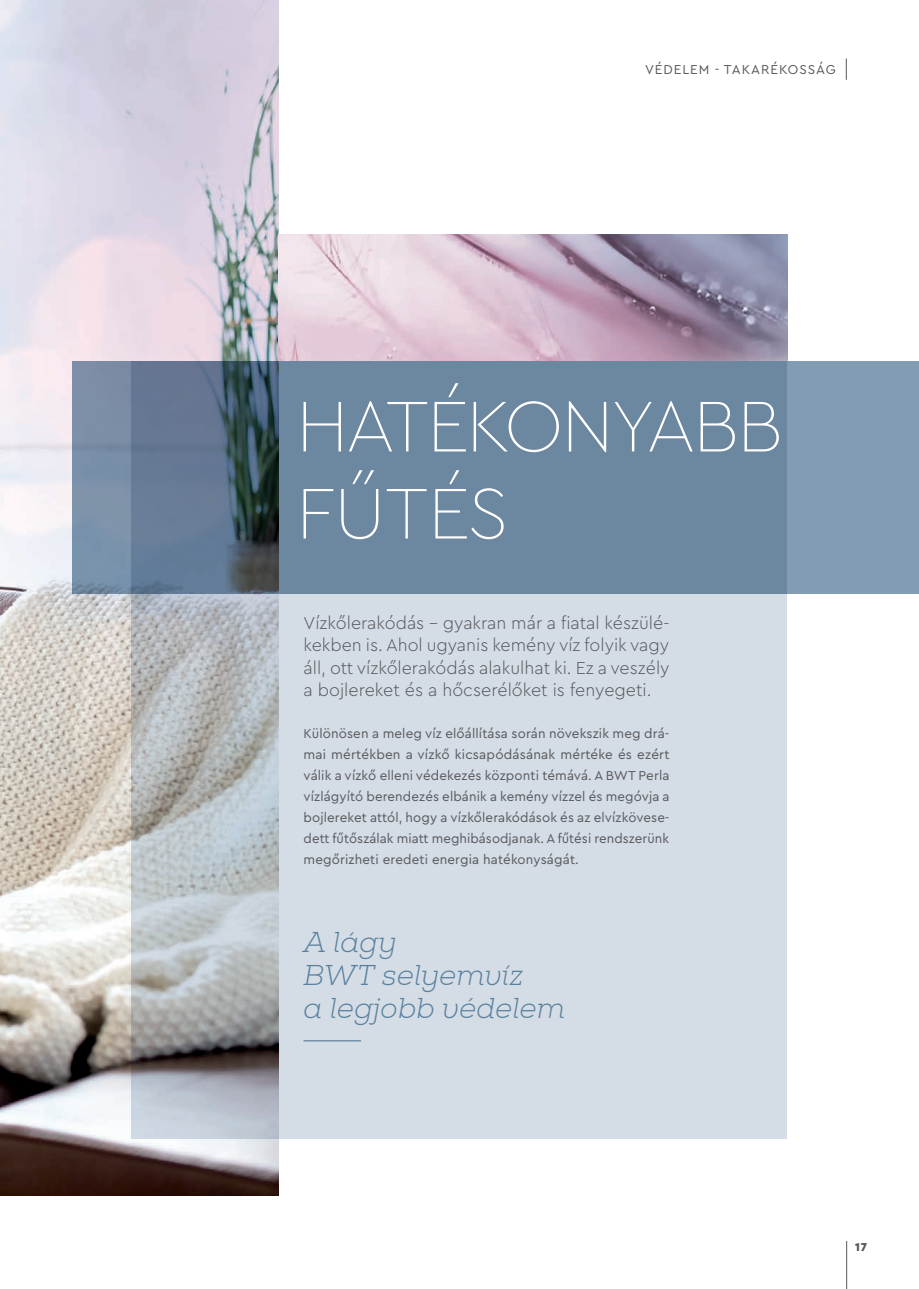
<style>
.page{position:relative;width:919px;height:1289px;background:#fff}
.page>*{position:absolute;margin:0;border:0;box-sizing:border-box;transform-origin:0 0}
.t1{font:100 75px "Cera PRO";letter-spacing:-.035em;color:#fff}
.Content_Subline{font:italic 300 28.5px "Nexa Slab";letter-spacing:.01em;color:#59819d}
.t2{font:300 18px/22.5px "Cera PRO";color:#57585a;text-align:justify}
.Copy{font:13.5px/21px "Cera PRO";letter-spacing:.01em;color:#57585a;text-align:justify}
.kapitel{font:13.5px "Cera PRO";letter-spacing:.07em;color:#57585a}
.t3{font:900 12px "Cera PRO";color:#57585a}
</style>
<div class="page">
<img style="left:0;top:0;width:279px;height:1195px">
<svg style="left:132px;top:593px;width:655px;height:545px;background:#cbd2da"></svg>
<svg style="left:72px;top:361px;width:846px;height:232px;background:#6c859d"></svg>
<img style="left:279px;top:235px;width:508px;height:126px">
<hr style="left:846px;top:1240px;width:1px;height:48px;background:#57585a">
<hr style="left:303px;top:1040px;width:58px;height:1px;background:#59819d">
<svg style="left:845px;top:58px;width:1px;height:22px"></svg>
<p class="kapitel" style="left:645px;top:61px;width:192px">VÉDELEM - TAKARÉKOSSÁG</p>
<p class="t1" style="left:296px;top:376px;width:488px">HATÉKONYABB</p>
<p class="t1" style="left:296px;top:463px;width:215px">FŰTÉS</p>
<p class="t2" style="left:303px;top:610px;width:367px">Vízkőlerakódás – gyakran már a fiatal készülé&shy;kekben is. Ahol ugyanis kemény víz folyik vagy áll, ott vízkőlerakódás alakulhat ki. Ez a veszély a bojlereket és a hőcserélőket is fenyegeti.</p>
<p class="Copy" style="left:303px;top:722px;width:367px">Különösen a meleg víz előállítása során növekszik meg drá&shy;mai mértékben a vízkő kicsapódásának mértéke és ezért válik a vízkő elleni védekezés központi témává. A BWT Perla vízlágyító berendezés elbánik a kemény vízzel és megóvja a bojlereket attól, hogy a vízkőlerakódások és az elvízkövese&shy;dett fűtőszálak miatt meghibásodjanak. A fűtési rendszerünk megőrizheti eredeti energia hatékonyságát.</p>
<p class="Content_Subline" style="left:303px;top:924px;width:94px">A lágy</p>
<p class="Content_Subline" style="left:303px;top:957px;width:221px">BWT selyemvíz</p>
<p class="Content_Subline" style="left:303px;top:990px;width:263px">a legjobb védelem</p>
<p class="t3" style="left:855px;top:1238px;width:14px">17</p>
</div>
